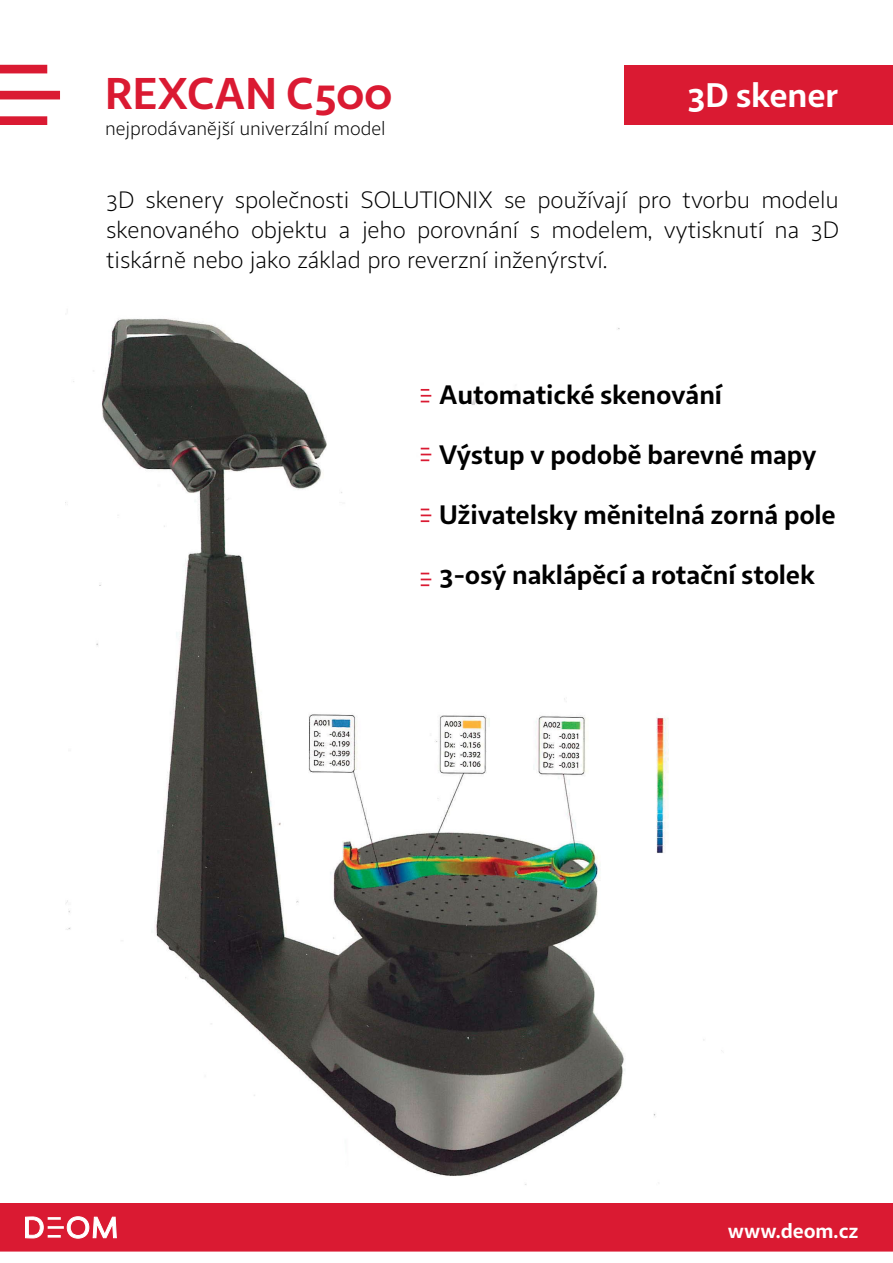
<style>
.page{position:relative;width:893px;height:1263px;background:#fff}
.page>*{position:absolute;margin:0;border:0;box-sizing:border-box;transform-origin:0 0}
.t1{font:700 45px "Sana Sans";color:#da1a32}
.t2{font:700 34.5px "Sana Sans";color:#fff}
.t3{font:700 27px "Sana Sans";letter-spacing:-.01em;color:#000}
.t4{font:24px/30px "Sana Sans";letter-spacing:-.005em;color:#000;text-align:justify}
.t5{font:700 20.85px "Sana Sans";letter-spacing:.005em;color:#fff}
.t6{font:19.5px "Sana Sans";letter-spacing:-.005em;color:#000}
</style>
<div class="page">
<img style="left:66px;top:318px;width:656px;height:867px">
<div style="left:0;top:1204px;width:893px;height:47px;background:#da1a32"></div>
<svg style="left:0;top:91px;width:60px;height:8px"></svg>
<svg style="left:0;top:65px;width:47px;height:8px"></svg>
<svg style="left:0;top:117px;width:47px;height:7px"></svg>
<svg style="left:421px;top:573px;width:10px;height:13px"></svg>
<svg style="left:421px;top:509px;width:10px;height:13px"></svg>
<svg style="left:421px;top:448px;width:10px;height:13px"></svg>
<svg style="left:421px;top:389px;width:10px;height:13px"></svg>
<div style="left:624px;top:65px;width:269px;height:59px;background:#da1a32"></div>
<h1 class="t1" style="left:105px;top:65px;width:289px">Rexcan C500</h1>
<h2 class="t2" style="left:687px;top:73px;width:153px">3D skener</h2>
<p class="t6" style="left:105px;top:116px;width:282px">nejprodávanější univerzální model</p>
<p class="t4" style="left:106px;top:185px;width:734px">3D skenery společnosti Solutionix se používají pro tvorbu modelu skenovaného objektu a jeho porovnání s modelem, vytisknutí na 3D tiskárně nebo jako základ pro reverzní inženýrství.</p>
<p class="t3" style="left:439px;top:378px;width:284px">Automatické skenování</p>
<p class="t3" style="left:439px;top:438px;width:379px">Výstup v podobě barevné mapy</p>
<p class="t3" style="left:439px;top:498px;width:398px">Uživatelsky měnitelná zorná pole</p>
<p class="t3" style="left:439px;top:558px;width:377px">3-osý naklápěcí a rotační stolek</p>
<p class="t5" style="left:728px;top:1217px;width:132px">www.deom.cz</p>
</div>
